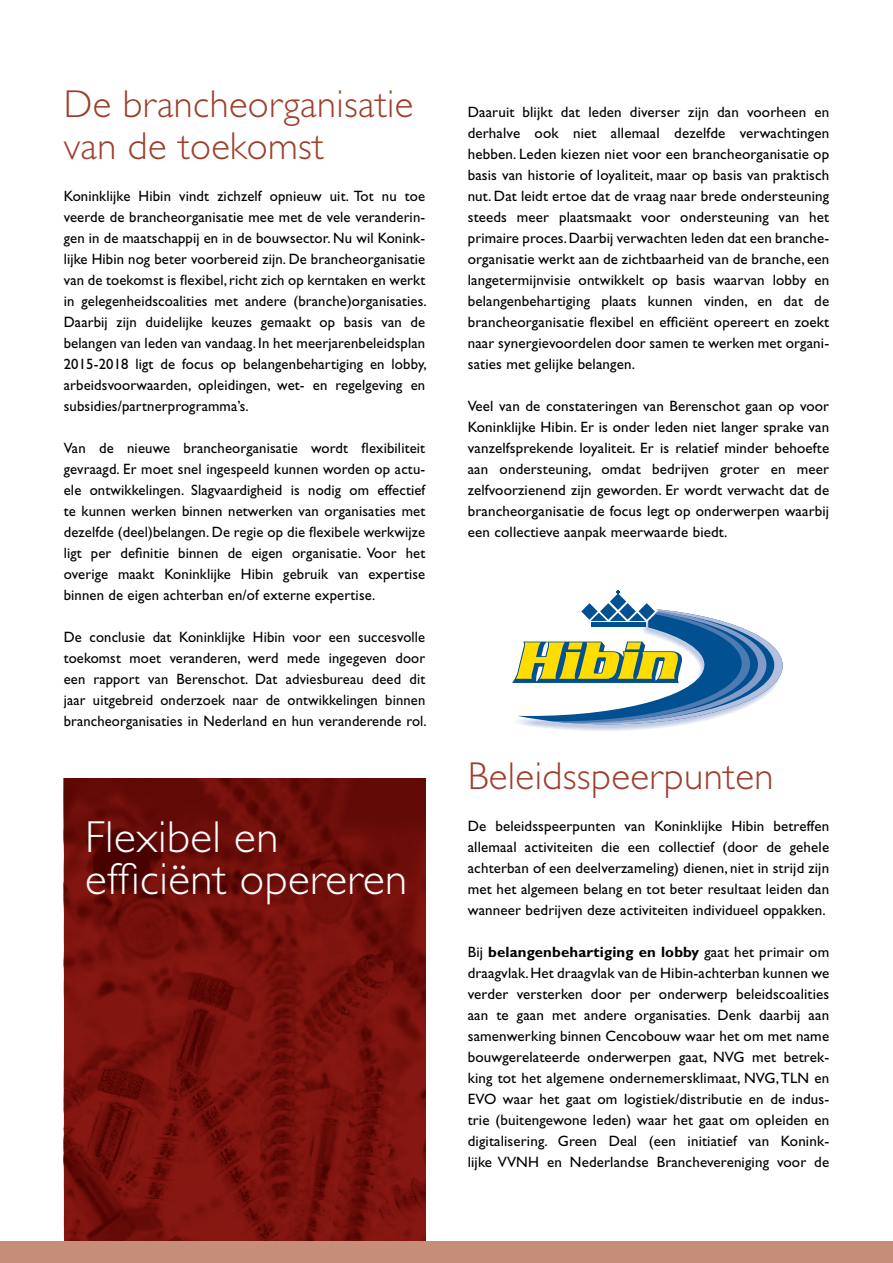
<style>
.page{position:relative;width:893px;height:1263px;background:#fff}
.page>*{position:absolute;margin:0;border:0;box-sizing:border-box;transform-origin:0 0}
.t1{font:300 45px/42px "Gill Sans";letter-spacing:.01em;color:#fff}
.t2{font:300 39px/42px "Gill Sans";letter-spacing:.01em;color:#9e3f2c}
.t3{font:15px/21px "Gill Sans";letter-spacing:.01em;color:#000;text-align:justify}
.s1{font-weight:700}
</style>
<div class="page">
<svg style="left:512px;top:590px;width:271px;height:141px"></svg>
<img style="left:64px;top:778px;width:361px;height:464px">
<div style="left:0;top:1242px;width:893px;height:21px;background:#c68e79"></div>
<h2 class="t2" style="left:64px;top:83px;width:351px">De brancheorganisatie van de toekomst</h2>
<p class="t3" style="left:64px;top:186px;width:364px">Koninklijke Hibin vindt zichzelf opnieuw uit. Tot nu toe veerde de brancheorganisatie mee met de vele veranderin&shy;gen in de maatschappij en in de bouwsector. Nu wil Konink&shy;lijke Hibin nog beter voorbereid zijn. De brancheorganisatie van de toekomst is flexibel, richt zich op kerntaken en werkt in gelegenheidscoalities met andere (branche)organisaties.<br>Daarbij zijn duidelijke keuzes gemaakt op basis van de belangen van leden van vandaag. In het meerjarenbeleidsplan 2015-2018 ligt de focus op belangenbehartiging en lobby, arbeidsvoorwaarden, opleidingen, wet- en regelgeving en subsidies/partnerprogramma’s.</p>
<p class="t3" style="left:64px;top:438px;width:363px">Van de nieuwe brancheorganisatie wordt flexibiliteit gevraagd. Er moet snel ingespeeld kunnen worden op actu&shy;ele ontwikkelingen. Slagvaardigheid is nodig om effectief te kunnen werken binnen netwerken van organisaties met dezelfde (deel)belangen. De regie op die flexibele werkwijze ligt per definitie binnen de eigen organisatie. Voor het overige maakt Koninklijke Hibin gebruik van expertise binnen de eigen achterban en/of externe expertise.</p>
<p class="t3" style="left:64px;top:627px;width:364px">De conclusie dat Koninklijke Hibin voor een succesvolle toekomst moet veranderen, werd mede ingegeven door een rapport van Berenschot. Dat adviesbureau deed dit jaar uitgebreid onderzoek naar de ontwikkelingen binnen brancheorganisaties in Nederland en hun veranderende rol.</p>
<h1 class="t1" style="left:85px;top:816px;width:324px">Flexibel en efficiënt opereren</h1>
<p class="t3" style="left:468px;top:102px;width:363px">Daaruit blijkt dat leden diverser zijn dan voorheen en derhalve ook niet allemaal dezelfde verwachtingen hebben. Leden kiezen niet voor een brancheorganisatie op basis van historie of loyaliteit, maar op basis van praktisch nut. Dat leidt ertoe dat de vraag naar brede ondersteuning steeds meer plaatsmaakt voor ondersteuning van het primaire proces. Daarbij verwachten leden dat een branche&shy;organisatie werkt aan de zichtbaarheid van de branche, een langetermijnvisie ontwikkelt op basis waarvan lobby en belangenbehartiging plaats kunnen vinden, en dat de brancheorganisatie flexibel en efficiënt opereert en zoekt naar synergievoordelen door samen te werken met organi&shy;saties met gelijke belangen.</p>
<p class="t3" style="left:468px;top:396px;width:363px">Veel van de constateringen van Berenschot gaan op voor Koninklijke Hibin. Er is onder leden niet langer sprake van vanzelfsprekende loyaliteit. Er is relatief minder behoefte aan ondersteuning, omdat bedrijven groter en meer zelfvoorzienend zijn geworden. Er wordt verwacht dat de brancheorganisatie de focus legt op onderwerpen waarbij een collectieve aanpak meerwaarde biedt.</p>
<h2 class="t2" style="left:468px;top:755px;width:307px">Beleidsspeerpunten</h2>
<p class="t3" style="left:468px;top:816px;width:363px">De beleidsspeerpunten van Koninklijke Hibin betreffen allemaal activiteiten die een collectief (door de gehele achterban of een deelverzameling) dienen, niet in strijd zijn met het algemeen belang en tot beter resultaat leiden dan wanneer bedrijven deze activiteiten individueel oppakken.</p>
<p class="t3" style="left:468px;top:942px;width:363px">Bij <span class="s1">belangenbehartiging en lobby</span> gaat het primair om draagvlak. Het draagvlak van de Hibin-achterban kunnen we verder versterken door per onderwerp beleidscoalities aan te gaan met andere organisaties. Denk daarbij aan samenwerking binnen Cencobouw waar het om met name bouwgerelateerde onderwerpen gaat, NVG met betrek&shy;king tot het algemene ondernemersklimaat, NVG, TLN en EVO waar het gaat om logistiek/distributie en de indus&shy;trie (buitengewone leden) waar het gaat om opleiden en digitalisering. Green Deal (een initiatief van Konink&shy;lijke VVNH en Nederlandse Branchevereniging voor de</p>
</div>
